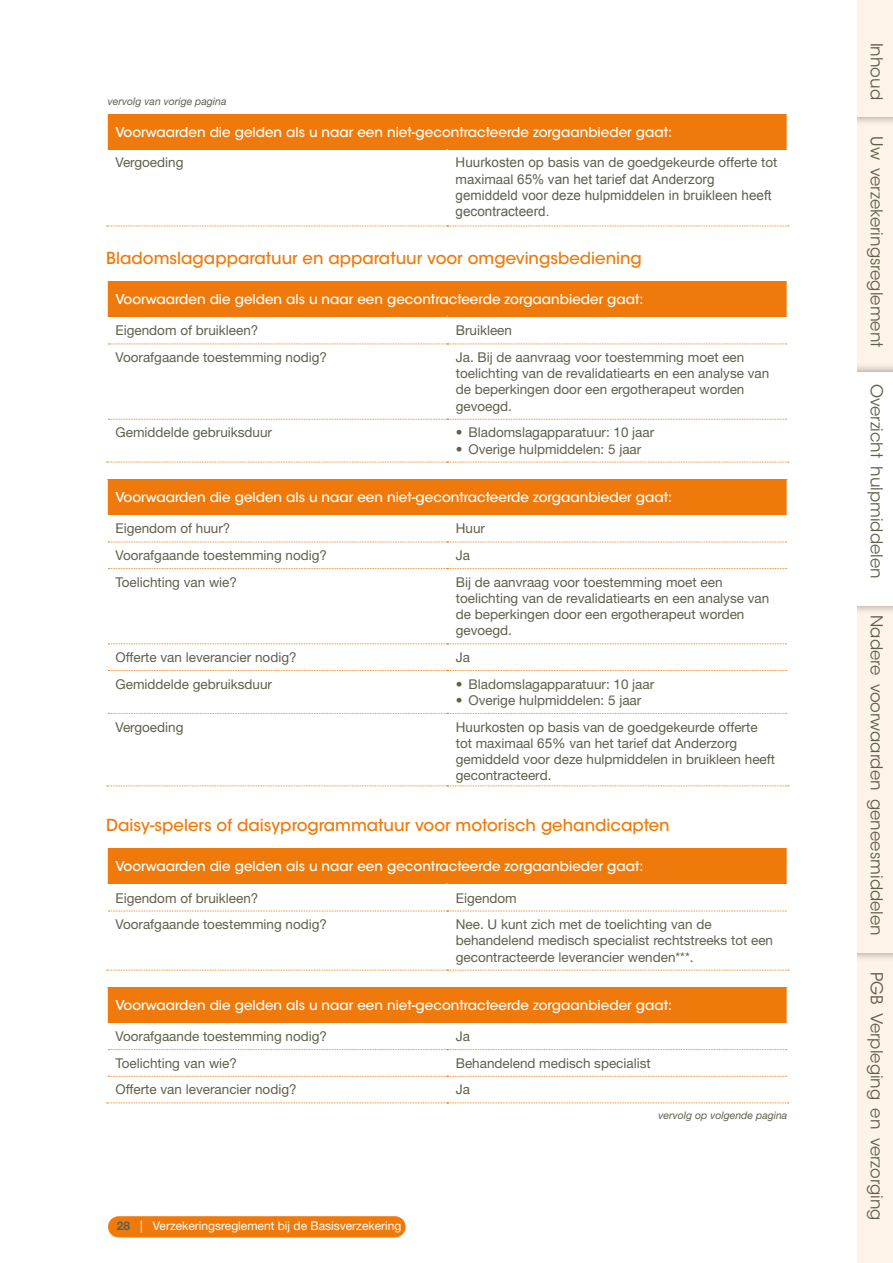
<style>
.page{position:relative;width:893px;height:1263px;background:#fff}
.page>*{position:absolute;margin:0;border:0;box-sizing:border-box;transform-origin:0 0}
.t1{font:500 16.5px "ITC Avant Garde Std";color:#ef7a0b}
.t2{font:16.5px "ITC Avant Garde Std";color:#605f4c}
.t3{font:13.5px/16.2px "Helvetica Neue LT Std";color:#605f4c}
.t4{font:500 13.5px "ITC Avant Garde Std";color:#fff}
.t5{font:13.5px/16.2px "Arial";color:#605f4c}
.t6{font:12px "Helvetica Neue LT Std";color:#fff}
.t7{font:italic 10.5px "Helvetica Neue LT Std";color:#605f4c}
.s1{font-family:"Arial"}
.s2{font-family:"Helvetica Neue LT Std"}
.s3{font-weight:700;color:#605f4c}
.s4{color:#fef3e9}
</style>
<div class="page">
<div style="left:107px;top:114px;width:680px;height:35px;background:#ef7a0b"></div>
<hr style="left:106px;top:114px;width:2px;height:35px;background:#fff">
<svg style="left:107px;top:226px;width:682px;height:1px"></svg>
<div style="left:107px;top:281px;width:680px;height:36px;background:#ef7a0b"></div>
<svg style="left:108px;top:419px;width:679px;height:1px"></svg>
<hr style="left:106px;top:281px;width:2px;height:36px;background:#fff">
<svg style="left:108px;top:343px;width:679px;height:2px"></svg>
<svg style="left:107px;top:462px;width:682px;height:1px"></svg>
<div style="left:107px;top:479px;width:680px;height:36px;background:#ef7a0b"></div>
<svg style="left:108px;top:713px;width:679px;height:1px"></svg>
<hr style="left:106px;top:479px;width:2px;height:36px;background:#fff">
<svg style="left:108px;top:541px;width:680px;height:28px"></svg>
<svg style="left:108px;top:643px;width:680px;height:28px"></svg>
<hr style="left:787px;top:670px;width:1px;height:43px;background:#fff">
<svg style="left:107px;top:785px;width:682px;height:1px"></svg>
<div style="left:107px;top:848px;width:680px;height:36px;background:#ef7a0b"></div>
<hr style="left:106px;top:848px;width:2px;height:36px;background:#fff">
<svg style="left:108px;top:910px;width:679px;height:2px"></svg>
<svg style="left:107px;top:970px;width:682px;height:1px"></svg>
<div style="left:107px;top:987px;width:680px;height:36px;background:#ef7a0b"></div>
<hr style="left:106px;top:987px;width:2px;height:36px;background:#fff">
<svg style="left:107px;top:1049px;width:682px;height:54px"></svg>
<div style="left:845px;top:952px;width:48px;height:311px;background:#fef3e9"></div>
<div style="left:845px;top:606px;width:48px;height:346px;background:#fef3e9"></div>
<div style="left:845px;top:117px;width:48px;height:255px;background:#fef3e9"></div>
<div style="left:835px;top:363px;width:58px;height:252px;background:#000;opacity:.4"></div>
<div style="left:845px;top:372px;width:48px;height:234px;background:#fff"></div>
<div style="left:835px;top:0;width:58px;height:126px;background:#000;opacity:.4"></div>
<div style="left:845px;top:0;width:48px;height:117px;background:#fef3e9"></div>
<div style="left:108px;top:1216px;width:298px;height:21px;background:#ef7a0b;border-radius:11px"></div>
<div style="left:829px;top:0;width:28px;height:1263px;background:#fff"></div>
<p class="t7" style="left:108px;top:95px;width:120px">vervolg van vorige pagina</p>
<p class="t4" style="left:116px;top:123px;width:558px">Voorwaarden die gelden als u naar een niet-gecontracteerde zorgaanbieder gaat:</p>
<p class="t3" style="left:116px;top:154px;width:69px">Vergoeding</p>
<p class="t3" style="left:456px;top:154px;width:323px"><span class="s1">Huurkosten o</span>p basis van de goedgekeurde offerte tot</p>
<p class="t5" style="left:456px;top:171px;width:317px"><span class="s2">maximaal</span> 65% van het tarief dat Anderzorg gemiddeld voor deze hulpmiddelen in bruikleen heeft gecontracteerd.</p>
<p class="t1" style="left:106px;top:248px;width:537px">Bladomslagapparatuur en apparatuur voor omgevingsbediening</p>
<p class="t4" style="left:116px;top:290px;width:529px">Voorwaarden die gelden als u naar een gecontracteerde zorgaanbieder gaat:</p>
<p class="t3" style="left:116px;top:322px;width:144px">Eigendom of bruikleen?</p>
<p class="t3" style="left:456px;top:322px;width:58px">Bruikleen</p>
<p class="t3" style="left:116px;top:349px;width:213px">Voorafgaande toestemming nodig?</p>
<p class="t3" style="left:456px;top:349px;width:315px">Ja. Bij de aanvraag voor toestemming moet een toelichting van de revalidatiearts en een analyse van de beperkingen door een ergotherapeut worden gevoegd.</p>
<p class="t3" style="left:116px;top:424px;width:158px">Gemiddelde gebruiksduur</p>
<p class="t3" style="left:456px;top:424px;width:200px">• Bladomslagapparatuur: 10 jaar</p>
<p class="t3" style="left:456px;top:440px;width:187px">• Overige hulpmiddelen: 5 jaar</p>
<p class="t4" style="left:116px;top:489px;width:558px">Voorwaarden die gelden als u naar een niet-gecontracteerde zorgaanbieder gaat:</p>
<p class="t3" style="left:116px;top:520px;width:116px">Eigendom of huur?</p>
<p class="t3" style="left:456px;top:520px;width:31px">Huur</p>
<p class="t3" style="left:116px;top:547px;width:213px">Voorafgaande toestemming nodig?</p>
<p class="t3" style="left:456px;top:547px;width:16px">Ja</p>
<p class="t3" style="left:116px;top:574px;width:123px">Toelichting van wie?</p>
<p class="t3" style="left:456px;top:574px;width:315px">Bij de aanvraag voor toestemming moet een toelichting van de revalidatiearts en een analyse van de beperkingen door een ergotherapeut worden gevoegd.</p>
<p class="t3" style="left:116px;top:649px;width:183px">Offerte van leverancier nodig?</p>
<p class="t3" style="left:456px;top:649px;width:16px">Ja</p>
<p class="t3" style="left:116px;top:676px;width:158px">Gemiddelde gebruiksduur</p>
<p class="t3" style="left:456px;top:676px;width:200px">• Bladomslagapparatuur: 10 jaar</p>
<p class="t3" style="left:456px;top:692px;width:187px">• Overige hulpmiddelen: 5 jaar</p>
<p class="t3" style="left:116px;top:718px;width:69px">Vergoeding</p>
<p class="t3" style="left:456px;top:718px;width:321px"><span class="s1">Huurkosten o</span>p basis van de goedgekeurde offerte tot maximaal <span class="s1">65</span>% van het tarief dat Anderzorg gemiddeld voor deze hulpmiddelen in bruikleen heeft gecontracteerd.</p>
<p class="t1" style="left:106px;top:815px;width:565px">Daisy-spelers of daisyprogrammatuur voor motorisch gehandicapten</p>
<p class="t4" style="left:116px;top:857px;width:529px">Voorwaarden die gelden als u naar een gecontracteerde zorgaanbieder gaat:</p>
<p class="t3" style="left:116px;top:889px;width:144px">Eigendom of bruikleen?</p>
<p class="t3" style="left:456px;top:889px;width:63px">Eigendom</p>
<p class="t3" style="left:116px;top:916px;width:213px">Voorafgaande toestemming nodig?</p>
<p class="t3" style="left:456px;top:916px;width:319px">Nee. U kunt zich met de toelichting van de behandelend medisch specialist rechtstreeks tot een gecontracteerde leverancier wenden***.</p>
<p class="t4" style="left:116px;top:997px;width:558px">Voorwaarden die gelden als u naar een niet-gecontracteerde zorgaanbieder gaat:</p>
<p class="t3" style="left:116px;top:1028px;width:213px">Voorafgaande toestemming nodig?</p>
<p class="t3" style="left:456px;top:1028px;width:16px">Ja</p>
<p class="t3" style="left:116px;top:1055px;width:123px">Toelichting van wie?</p>
<p class="t3" style="left:456px;top:1055px;width:197px">Behandelend medisch specialist</p>
<p class="t3" style="left:116px;top:1081px;width:183px">Offerte van leverancier nodig?</p>
<p class="t3" style="left:456px;top:1081px;width:16px">Ja</p>
<p class="t7" style="left:658px;top:1109px;width:130px">vervolg op volgende pagina</p>
<p class="t6" style="left:117px;top:1219px;width:286px"><span class="s3">28</span> | Verzekeringsreglement bij de Basisverzekering</p>
<p class="t2" style="left:887px;top:43px;width:59px;rotate:90deg">Inhoud</p>
<p class="t2" style="left:887px;top:136px;width:213px;rotate:90deg">Uw<span class="s4">_</span>verzekeringsreglement</p>
<p class="t2" style="left:887px;top:384px;width:197px;rotate:90deg">Overzicht<span class="s4">_</span>hulpmiddelen</p>
<p class="t2" style="left:887px;top:615px;width:322px;rotate:90deg">Nadere<span class="s4">_</span>voorwaarden<span class="s4">_</span>geneesmiddelen</p>
<p class="t2" style="left:887px;top:972px;width:250px;rotate:90deg">PGB<span class="s4">_</span>Verpleging<span class="s4">_</span>en<span class="s4">_</span>verzorging</p>
</div>
